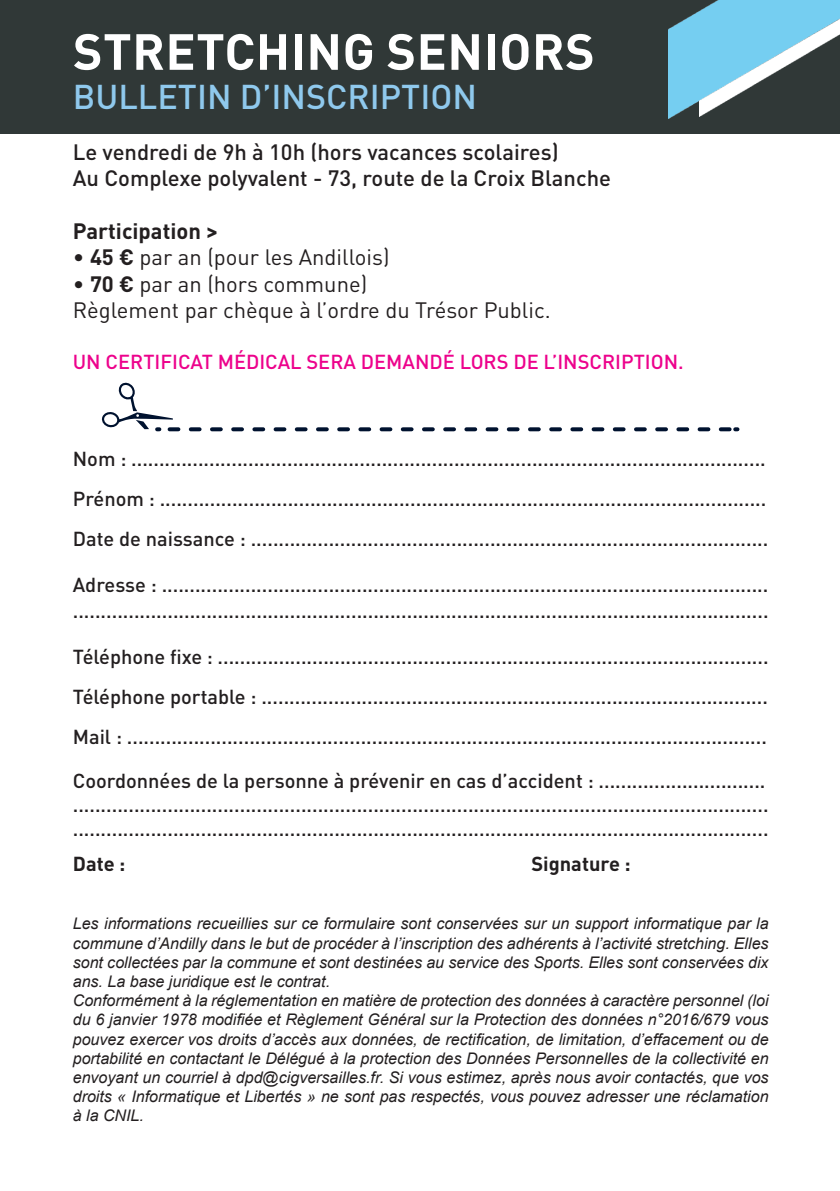
<style>
.page{position:relative;width:840px;height:1191px;background:#fff}
.page>*{position:absolute;margin:0;border:0;box-sizing:border-box;transform-origin:0 0}
.t1{font:700 50px "DINOT";letter-spacing:.01em;color:#fff}
.t2{font:500 34px "DINOT";color:#8fc9ed}
.t3{font:22px/26.4px "DINOT";color:#231f20}
.t4{font:500 22px/26.4px "DINOT";color:#231f20}
.t5{font:700 22px "DINOT";color:#231f20}
.t6{font:500 20px/40px "DINOT";color:#231f20}
.t7{font:500 20px "DINOT";color:#ed028c}
.t8{font:700 20px "DINOT";color:#231f20}
.t9{font:italic 16px/19.2px "Arial";color:#231f20}
.s1{font-weight:700}
</style>
<div class="page">
<div style="left:1px;top:0;width:838px;height:134px;background:#303837"></div>
<svg style="left:101px;top:382px;width:636px;height:49px"></svg>
<img style="left:668px;top:0;width:171px;height:118px">
<img style="left:698px;top:18px;width:141px;height:98px">
<h1 class="t1" style="left:73px;top:18px;width:523px">STRETCHING SENIORS</h1>
<h2 class="t2" style="left:73px;top:73px;width:405px">BULLETIN D’INSCRIPTION</h2>
<p class="t4" style="left:73px;top:138px;width:539px">Le vendredi de 9h à 10h (hors vacances scolaires)<br>Au Complexe polyvalent - 73, route de la Croix Blanche</p>
<p class="t5" style="left:73px;top:216px;width:147px">Participation &gt;</p>
<p class="t3" style="left:73px;top:243px;width:318px">• <span class="s1">45 €</span> par an (pour les Andillois)</p>
<p class="t3" style="left:73px;top:270px;width:479px">• <span class="s1">70 €</span> par an (hors commune)<br>Règlement par chèque à l’ordre du Trésor Public.</p>
<p class="t7" style="left:73px;top:348px;width:612px">UN CERTIFICAT MÉDICAL SERA DEMANDÉ LORS DE L’INSCRIPTION.</p>
<p class="t6" style="left:73px;top:438px;width:696px">Nom : ..................................................................................................................<br>Prénom : .............................................................................................................<br>Date de naissance : .............................................................................................</p>
<p class="t6" style="left:73px;top:571px;width:696px;line-height:26px">Adresse : ............................................................................................................. .............................................................................................................................</p>
<p class="t6" style="left:73px;top:636px;width:697px;text-align:justify">Téléphone fixe : ...................................................................................................<br>Téléphone portable : ...........................................................................................<br>Mail : ...................................................................................................................</p>
<p class="t6" style="left:73px;top:768px;width:696px;line-height:24px">Coordonnées de la personne à prévenir en cas d’accident : .............................. ............................................................................................................................. .............................................................................................................................</p>
<p class="t8" style="left:73px;top:850px;width:54px">Date :</p>
<p class="t8" style="left:531px;top:850px;width:101px">Signature :</p>
<p class="t9" style="left:73px;top:914px;width:697px">Les informations recueillies sur ce formulaire sont conservées sur un support informatique par la commune d’Andilly dans le but de procéder à l’inscription des adhérents à l’activité stretching. Elles sont collectées par la commune et sont destinées au service des Sports. Elles sont conservées dix ans. La base juridique est le contrat.<br>Conformément à la réglementation en matière de protection des données à caractère personnel (loi du 6 janvier 1978 modifiée et Règlement Général sur la Protection des données n°2016/679 vous pouvez exercer vos droits d’accès aux données, de rectification, de limitation, d’effacement ou de portabilité en contactant le Délégué à la protection des Données Personnelles de la collectivité en envoyant un courriel à dpd@cigversailles.fr. Si vous estimez, après nous avoir contactés, que vos droits « Informatique et Libertés » ne sont pas respectés, vous pouvez adresser une réclamation à la CNIL.</p>
</div>
